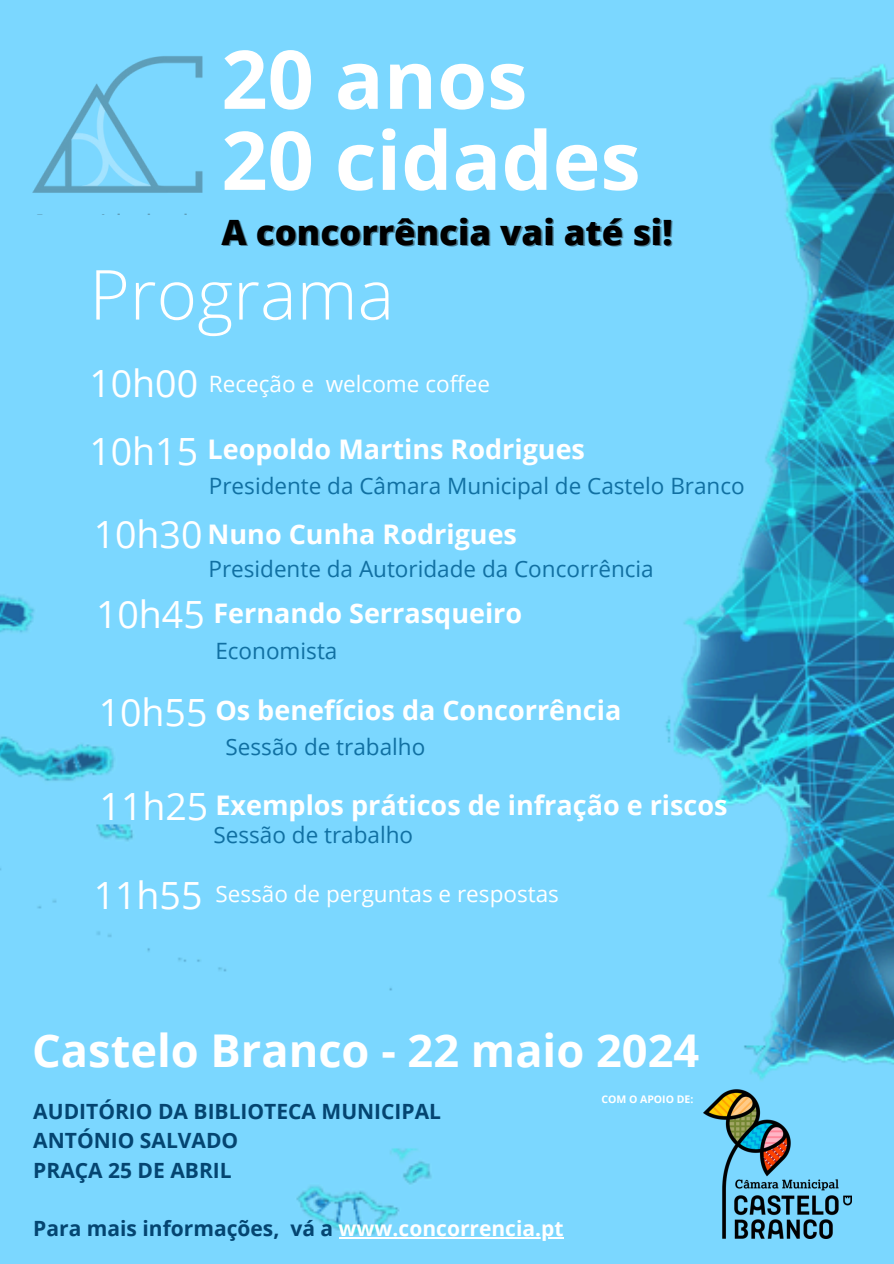
<style>
.page{position:relative;width:894px;height:1264px;background:#fff}
.page>*{position:absolute;margin:0;border:0;box-sizing:border-box;transform-origin:0 0}
.t1{font:700 81px/81px "Open Sans";color:#fff}
.t2{font:300 69px "Open Sans";color:#fff}
.t3{font:700 45.15px "Open Sans";color:#fff}
.t4{font:37.5px "Open Sans";color:#fff}
.t5{font:800 34.95px "Open Sans";color:#000}
.t6{font:700 27px "Open Sans";color:#fff}
.t7{font:22.5px "Open Sans";color:#1170a2}
.t8{font:22.5px "Open Sans";color:#fff}
.t9{font:700 21px/29.2px "Open Sans";color:#044571}
.t10{font:700 10.5px "Open Sans";color:#fff}
.s1{color:#fff}
</style>
<div class="page">
<img style="left:0;top:0;width:893px;height:1263px">
<img style="left:0;top:24px;width:261px;height:190px">
<img style="left:703px;top:1087px;width:147px;height:151px">
<hr style="left:338px;top:1237px;width:225px;height:1px;background:#fff">
<p class="t1" style="left:221px;top:37px;width:421px">20 anos<br>20 cidades</p>
<h6 class="t5" style="left:221px;top:207px;width:452px">A concorrência vai até si!</h6>
<h1 class="t2" style="left:89px;top:246px;width:306px">Programa</h1>
<h2 class="t4" style="left:89px;top:356px;width:110px">10h00</h2>
<p class="t8" style="left:209px;top:368px;width:283px">Receção e welcome coffee</p>
<h5 class="t4" style="left:89px;top:425px;width:110px">10h15</h5>
<h5 class="t6" style="left:207px;top:430px;width:379px">Leopoldo Martins Rodrigues</h5>
<h6 class="t7" style="left:209px;top:470px;width:537px">Presidente da Câmara Municipal de Castelo Branco</h6>
<p class="t4" style="left:94px;top:507px;width:110px">10h30</p>
<h5 class="t6" style="left:207px;top:515px;width:311px">Nuno Cunha Rodrigues</h5>
<h5 class="t7" style="left:208px;top:552px;width:446px">Presidente da Autoridade da Concorrência</h5>
<h6 class="t4" style="left:96px;top:587px;width:110px">10h45</h6>
<p class="t6" style="left:213px;top:593px;width:310px">Fernando Serrasqueiro</p>
<h3 class="t7" style="left:215px;top:635px;width:123px">Economista</h3>
<h5 class="t4" style="left:99px;top:685px;width:110px">10h55</h5>
<h6 class="t6" style="left:215px;top:691px;width:407px">Os benefícios da Concorrência</h6>
<h5 class="t7" style="left:225px;top:730px;width:201px">Sessão de trabalho</h5>
<h6 class="t4" style="left:99px;top:780px;width:110px">11h25</h6>
<p class="t6" style="left:215px;top:786px;width:513px">Exemplos práticos de infração e riscos</p>
<p class="t7" style="left:213px;top:818px;width:201px">Sessão de trabalho</p>
<p class="t4" style="left:94px;top:868px;width:110px">11h55</p>
<p class="t8" style="left:215px;top:878px;width:345px">Sessão de perguntas e respostas</p>
<h4 class="t3" style="left:32px;top:1018px;width:668px">Castelo Branco - 22 maio 2024</h4>
<p class="t9" style="left:33px;top:1096px;width:409px">AUDITÓRIO DA BIBLIOTECA MUNICIPAL<br>ANTÓNIO SALVADO<br>PRAÇA 25 DE ABRIL</p>
<p class="t9" style="left:33px;top:1213px;width:531px">Para mais informações, vá a <span class="s1">www.concorrencia.pt</span></p>
<h5 class="t10" style="left:601px;top:1091px;width:94px">COM O APOIO DE:</h5>
</div>
